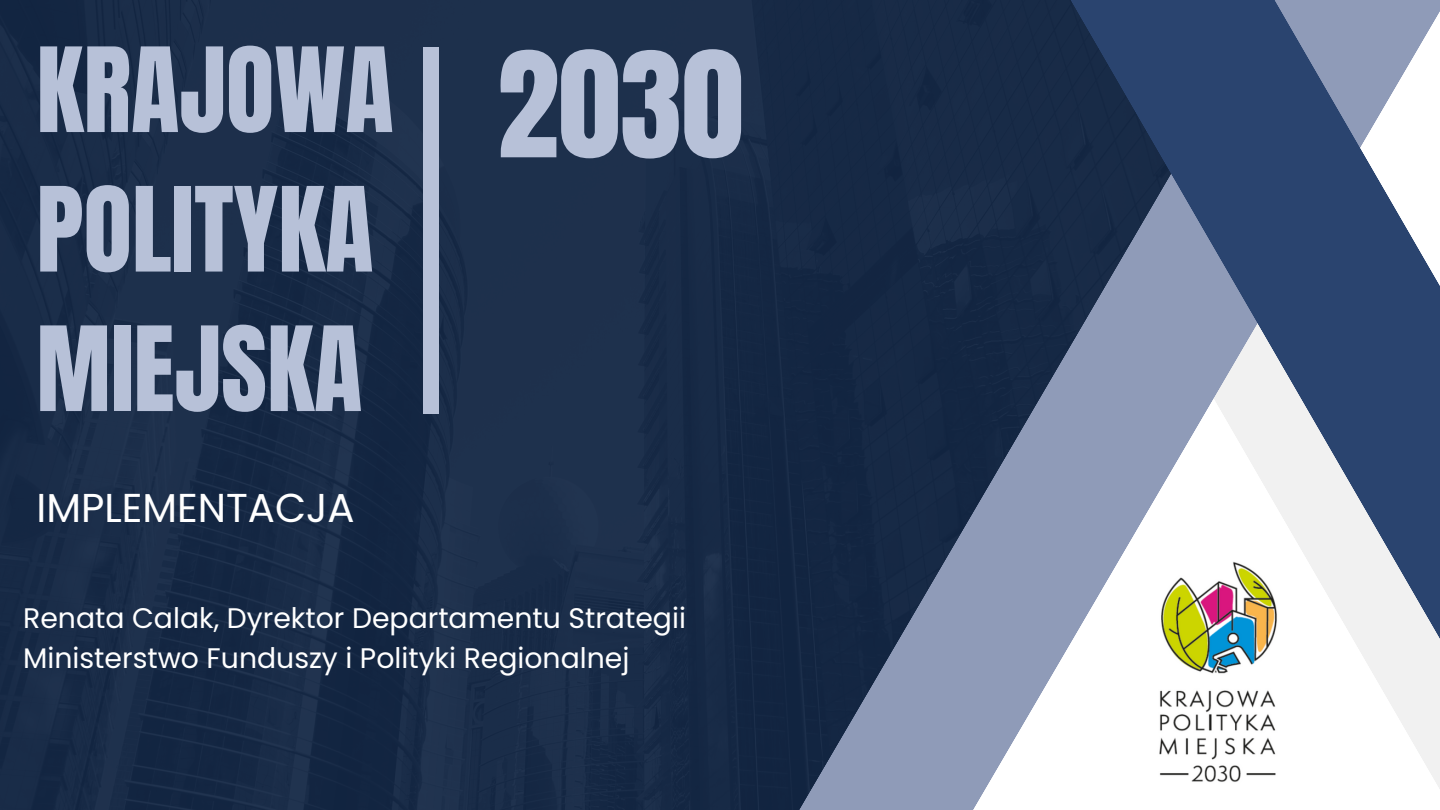
<style>
.page{position:relative;width:1440px;height:810px;background:#fff}
.page>*{position:absolute;margin:0;border:0;box-sizing:border-box;transform-origin:0 0}
.t1{font:124.7px "Anton";color:#b7c1d8}
.t2{font:99.7px/139.5px "Anton";color:#b7c1d8}
.t3{font:40.3px "Poppins";color:#fff}
.t4{font:28.3px/39.6px "Poppins";color:#fff}
</style>
<div class="page">
<div style="left:0;top:0;width:771px;height:810px;background:#1a2d49"></div>
<svg style="left:771px;top:0;width:259px;height:810px;background:#31425d"></svg>
<svg style="left:1030px;top:0;width:410px;height:789px"></svg>
<img style="left:1145px;top:552px;width:146px;height:237px">
<div style="left:423px;top:47px;width:16px;height:367px;background:#b7c1d8"></div>
<p class="t2" style="left:36px;top:22px;width:359px">KRAJOWA<br>POLITYKA<br>MIEJSKA</p>
<h2 class="t3" style="left:36px;top:479px;width:320px">IMPLEMENTACJA</h2>
<p class="t1" style="left:497px;top:15px;width:248px">2030</p>
<h1 class="t4" style="left:23px;top:598px;width:664px">Renata Calak, Dyrektor Departamentu Strategii<br>Ministerstwo Funduszy i Polityki Regionalnej</h1>
</div>
